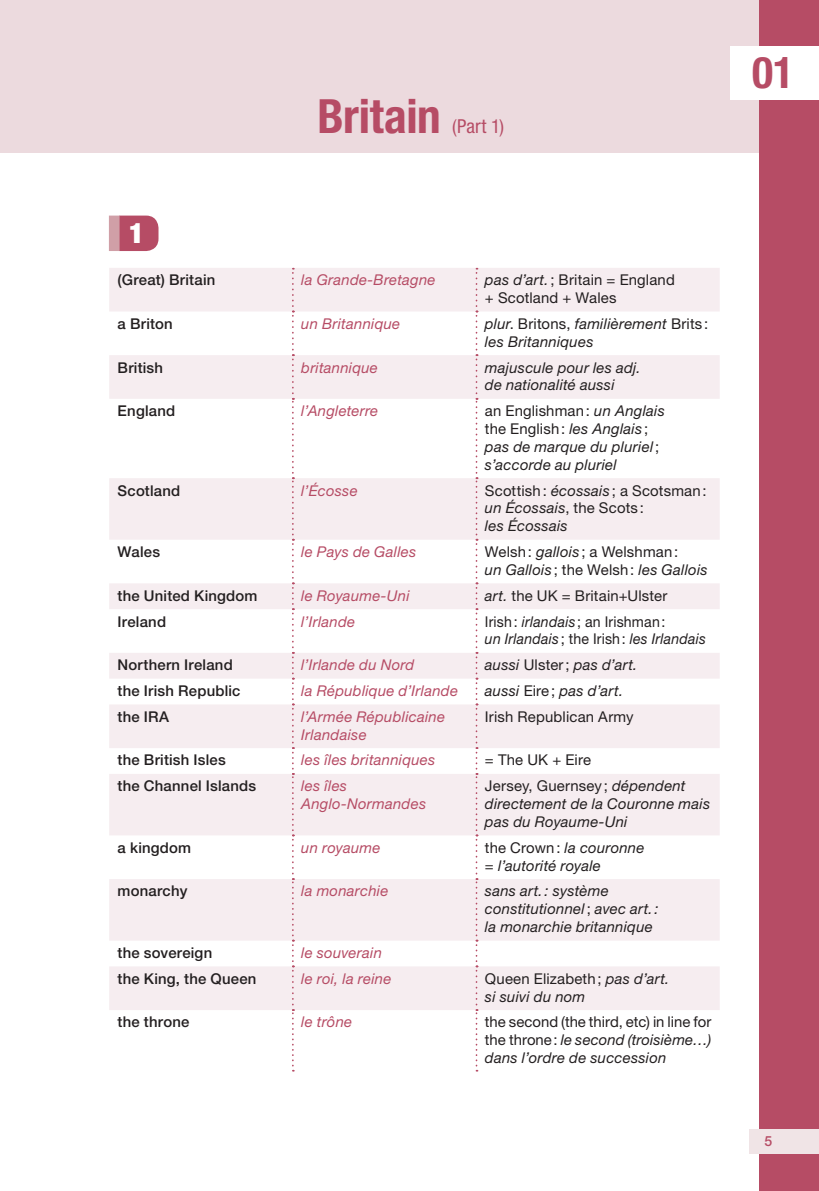
<style>
.page{position:relative;width:819px;height:1191px;background:#fff}
.page>*{position:absolute;margin:0;border:0;box-sizing:border-box;transform-origin:0 0}
.t1{font:700 condensed 47.25px "Helvetica Neue LT Std";letter-spacing:-.01em;color:#b64c65}
.t2{font:700 condensed 43.75px "Helvetica Neue LT Std";color:#b64c65}
.t3{font:900 condensed 28px "Helvetica Neue LT Std";color:#fff}
.t4{font:condensed 19.25px "Helvetica Neue LT Std";color:#b64c65}
.t5{font:italic 14.88px/17.8px "Helvetica Neue LT Std";letter-spacing:.015em;color:#231f20}
.t6{font:italic 14.88px/17.8px "Helvetica Neue LT Std";letter-spacing:.015em;color:#b64c65}
.t7{font:14.88px/17.8px "Helvetica Neue LT Std";letter-spacing:.01em;color:#231f20}
.t8{font:500 14.88px "Helvetica Neue LT Std";letter-spacing:.015em;color:#231f20}
.t9{font:italic 14.88px/17.8px "Helvetica Neue LT Std";letter-spacing:.015em;color:#231f20;scale:.95 1}
.t10{font:500 14px "Helvetica Neue LT Std";color:#b64c65}
.s1{font-style:italic}
.s2{font-style:normal}
</style>
<div class="page">
<div style="left:0;top:0;width:759px;height:153px;background:#ecdade"></div>
<div style="left:759px;top:0;width:60px;height:1191px;background:#b64c65"></div>
<div style="left:729px;top:46px;width:90px;height:53px;background:#fff"></div>
<svg style="left:119px;top:216px;width:39px;height:35px"></svg>
<div style="left:109px;top:216px;width:10px;height:35px;background:#d09fa7"></div>
<svg style="left:109px;top:268px;width:610px;height:742px;fill:#f6edf0"></svg>
<svg style="left:292px;top:268px;width:2px;height:803px"></svg>
<svg style="left:475px;top:268px;width:2px;height:803px"></svg>
<div style="left:749px;top:1129px;width:70px;height:24px;background:#f0e4e6"></div>
<h1 class="t1" style="left:317px;top:99px;width:125px">Britain</h1>
<p class="t4" style="left:452px;top:119px;width:53px">(Part 1)</p>
<h3 class="t3" style="left:129px;top:223px;width:16px">1</h3>
<p class="t8" style="left:118px;top:274px;width:99px">(Great) Britain</p>
<p class="t6" style="left:301px;top:272px;width:136px">la Grande-Bretagne</p>
<p class="t7" style="left:485px;top:272px;width:191px"><span class="s1">pas d’art.</span> ; Britain = England + Scotland + Wales</p>
<p class="t8" style="left:118px;top:318px;width:57px">a Briton</p>
<p class="t6" style="left:301px;top:316px;width:100px">un Britannique</p>
<p class="t5" style="left:485px;top:316px;width:225px">plur<span class="s2">. Britons,</span> familièrement <span class="s2">Brits : </span>les Britanniques</p>
<p class="t8" style="left:118px;top:362px;width:47px">British</p>
<p class="t6" style="left:301px;top:360px;width:78px">britannique</p>
<p class="t5" style="left:485px;top:360px;width:157px">majuscule pour les adj. de nationalité aussi</p>
<p class="t8" style="left:118px;top:405px;width:59px">England</p>
<p class="t6" style="left:301px;top:403px;width:78px">l’Angleterre</p>
<p class="t5" style="left:485px;top:403px;width:181px"><span class="s2">an Englishman :</span> un Anglais <span class="s2">the English:</span> les Anglais <span class="s2">; </span>pas de marque du pluriel <span class="s2">; </span>s’accorde au pluriel</p>
<p class="t8" style="left:118px;top:485px;width:64px">Scotland</p>
<p class="t6" style="left:301px;top:483px;width:58px">l’Écosse</p>
<p class="t7" style="left:485px;top:483px;width:223px">Scottish : <span class="s1">écossais</span> ; a Scotsman : <span class="s1">un Écossais</span>, the Scots :<br><span class="s1">les Écossais</span></p>
<p class="t8" style="left:118px;top:546px;width:44px">Wales</p>
<p class="t6" style="left:301px;top:544px;width:117px">le Pays de Galles</p>
<p class="t7" style="left:485px;top:544px;width:224px">Welsh : <span class="s1">gallois</span> ; a Welshman :<br><span class="s1">un Gallois</span> ; the Welsh : <span class="s1">les Gallois</span></p>
<p class="t8" style="left:118px;top:590px;width:141px">the United Kingdom</p>
<p class="t6" style="left:301px;top:588px;width:110px">le Royaume-Uni</p>
<p class="t7" style="left:485px;top:588px;width:184px"><span class="s1">art.</span> the UK = Britain+Ulster</p>
<p class="t8" style="left:118px;top:616px;width:50px">Ireland</p>
<p class="t6" style="left:301px;top:614px;width:55px">l’Irlande</p>
<p class="t9" style="left:485px;top:614px;width:234px"><span class="s2">Irish :</span> irlandais <span class="s2">; an Irishman :<br></span>un Irlandais <span class="s2">; the Irish :</span> les Irlandais</p>
<p class="t8" style="left:118px;top:659px;width:117px">Northern Ireland</p>
<p class="t6" style="left:301px;top:657px;width:115px">l’Irlande du Nord</p>
<p class="t5" style="left:485px;top:657px;width:154px">aussi <span class="s2">Ulster ;</span> pas d’art.</p>
<p class="t8" style="left:118px;top:685px;width:124px">the Irish Republic</p>
<p class="t6" style="left:301px;top:683px;width:158px">la République d’Irlande</p>
<p class="t5" style="left:485px;top:683px;width:140px">aussi <span class="s2">Eire ;</span> pas d’art.</p>
<p class="t8" style="left:118px;top:711px;width:53px">the IRA</p>
<p class="t6" style="left:301px;top:709px;width:145px">l’Armée Républicaine<br>Irlandaise</p>
<p class="t7" style="left:485px;top:709px;width:150px">Irish Republican Army</p>
<p class="t8" style="left:118px;top:755px;width:110px">the British Isles</p>
<p class="t6" style="left:301px;top:753px;width:136px">les îles britanniques</p>
<p class="t7" style="left:485px;top:753px;width:108px">= The UK + Eire</p>
<p class="t8" style="left:118px;top:780px;width:140px">the Channel Islands</p>
<p class="t6" style="left:301px;top:778px;width:126px">les îles<br>Anglo-Normandes</p>
<p class="t5" style="left:485px;top:778px;width:227px"><span class="s2">Jersey, Guernsey ;</span> dépendent directement de la Couronne mais pas du Royaume-Uni</p>
<p class="t8" style="left:118px;top:842px;width:75px">a kingdom</p>
<p class="t6" style="left:301px;top:840px;width:81px">un royaume</p>
<p class="t5" style="left:485px;top:840px;width:161px"><span class="s2">the Crown:</span> la couronne <span class="s2">=</span> l’autorité royale</p>
<p class="t8" style="left:118px;top:885px;width:71px">monarchy</p>
<p class="t6" style="left:301px;top:883px;width:89px">la monarchie</p>
<p class="t5" style="left:485px;top:883px;width:175px">sans art. : système constitutionnel <span class="s2">;</span> avec art. : la monarchie britannique</p>
<p class="t8" style="left:118px;top:947px;width:96px">the sovereign</p>
<p class="t6" style="left:301px;top:945px;width:82px">le souverain</p>
<p class="t8" style="left:118px;top:973px;width:140px">the King, the Queen</p>
<p class="t6" style="left:301px;top:971px;width:92px">le roi, la reine</p>
<p class="t5" style="left:485px;top:971px;width:186px"><span class="s2">Queen Elizabeth ;</span> pas d’art. si suivi du nom</p>
<p class="t8" style="left:118px;top:1016px;width:73px">the throne</p>
<p class="t6" style="left:301px;top:1014px;width:52px">le trône</p>
<p class="t5" style="left:485px;top:1014px;width:228px;text-align:justify"><span class="s2">the second (the third, etc) in line for the throne :</span> le second (troisième…) dans l’ordre de succession</p>
<h2 class="t2" style="left:752px;top:57px;width:43px">01</h2>
<p class="t10" style="left:764px;top:1136px;width:9px">5</p>
</div>
